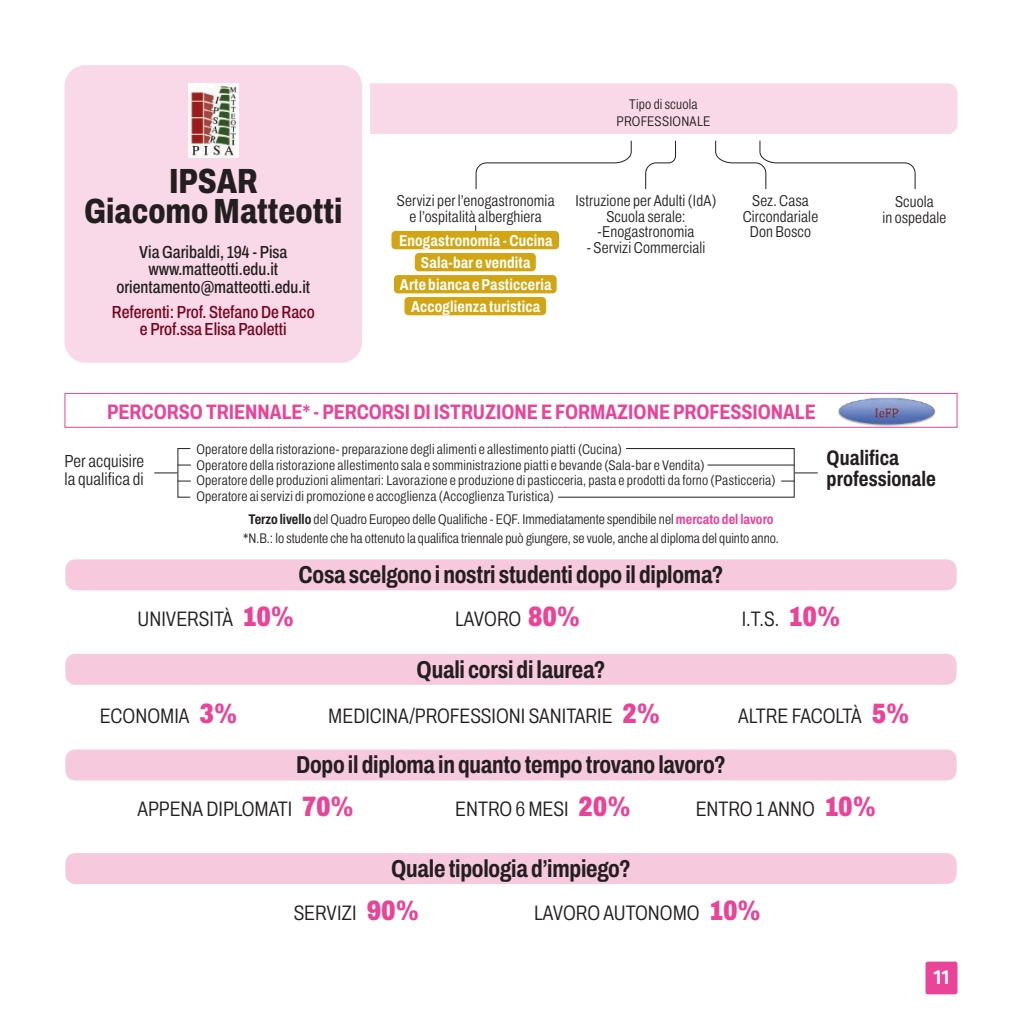
<style>
.page{position:relative;width:1022px;height:1022px;background:#fff}
.page>*{position:absolute;margin:0;border:0;box-sizing:border-box;transform-origin:0 0}
.t1{font:800 35px/29.8px "Archivo Condensed";color:#231f20;text-align:center}
.t2{font:700 24.5px "Archivo Condensed";letter-spacing:-.01em;color:#231f20}
.t3{font:300 21px "Archivo Condensed";color:#231f20}
.t4{font:700 21px "Archivo Condensed";color:#ea4498}
.t5{font:700 21px/21px "Archivo Condensed";color:#231f20}
.t6{font:500 21px "Klavika";color:#fff}
.t7{font:500 17.5px/17.5px "Archivo Condensed";color:#231f20;text-align:center}
.t8{font:500 17.5px/17.5px "Archivo Condensed";color:#79011d;text-align:center}
.t9{font:300 17.5px/17.5px "Archivo Condensed";letter-spacing:.005em;color:#231f20}
.t10{font:300 15.75px/15.8px "Archivo Condensed";letter-spacing:.01em;color:#231f20;text-align:center}
.t11{font:700 15.75px/22.2px "Archivo Condensed";letter-spacing:.015em;color:#fff;text-align:center}
.t12{font:300 14px/15.8px "Archivo Condensed";letter-spacing:.015em;color:#231f20;text-align:center}
.s1{font-weight:700}
.s2{font-weight:700;color:#ea4498}
.s3{font-weight:900;font-size:28px;color:#ea4498}
</style>
<div class="page">
<div style="left:925px;top:962px;width:32px;height:32px;background:#ea4498;border-radius:2px"></div>
<div style="left:370px;top:83px;width:587px;height:51px;background:#f9d9e7"></div>
<div style="left:64px;top:65px;width:298px;height:298px;background:#f9d9e7;border-radius:21px"></div>
<svg style="left:645px;top:140px;width:31px;height:50px"></svg>
<svg style="left:475px;top:140px;width:157px;height:49px"></svg>
<div style="left:391px;top:231px;width:168px;height:18px;background:#d1a513;border-radius:4px"></div>
<div style="left:404px;top:297px;width:142px;height:18px;background:#d1a513;border-radius:4px"></div>
<div style="left:415px;top:253px;width:121px;height:18px;background:#d1a513;border-radius:4px"></div>
<div style="left:394px;top:275px;width:163px;height:18px;background:#d1a513;border-radius:4px"></div>
<img style="left:188px;top:83px;width:50px;height:75px">
<svg style="left:715px;top:140px;width:201px;height:50px"></svg>
<svg style="left:178px;top:465px;width:13px;height:1px"></svg>
<svg style="left:154px;top:472px;width:23px;height:1px"></svg>
<svg style="left:177px;top:481px;width:14px;height:1px"></svg>
<svg style="left:64px;top:393px;width:894px;height:35px"></svg>
<img style="left:837px;top:396px;width:100px;height:31px">
<div style="left:65px;top:559px;width:892px;height:31px;background:#f7c9dd;border-radius:10px"></div>
<div style="left:65px;top:749px;width:892px;height:31px;background:#f7c9dd;border-radius:10px"></div>
<div style="left:65px;top:853px;width:892px;height:31px;background:#f7c9dd;border-radius:10px"></div>
<div style="left:65px;top:654px;width:892px;height:31px;background:#f7c9dd;border-radius:10px"></div>
<svg style="left:558px;top:448px;width:260px;height:50px"></svg>
<h1 class="t1" style="left:84px;top:166px;width:260px">IPSAR<br>Giacomo Matteotti</h1>
<p class="t7" style="left:116px;top:243px;width:195px">Via Garibaldi, 194 - Pisa www.matteotti.edu.it orientamento@matteotti.edu.it</p>
<p class="t8" style="left:112px;top:303px;width:204px">Referenti: Prof. Stefano De Raco e Prof.ssa Elisa Paoletti</p>
<p class="t12" style="left:617px;top:95px;width:95px;line-height:17.5px">Tipo di scuola<br>PROFESSIONALE</p>
<p class="t10" style="left:576px;top:193px;width:142px">Istruzione per Adulti (IdA)<br>Scuola serale: -Enogastronomia</p>
<p class="t10" style="left:587px;top:240px;width:120px">- Servizi Commerciali</p>
<p class="t10" style="left:397px;top:193px;width:159px">Servizi per l’enogastronomia e l’ospitalità alberghiera</p>
<p class="t10" style="left:743px;top:193px;width:77px">Sez. Casa<br>Circondariale<br>Don Bosco</p>
<p class="t11" style="left:399px;top:229px;width:155px">Enogastronomia - Cucina</p>
<p class="t11" style="left:400px;top:251px;width:153px">Sala-bar e vendita<br>Arte bianca e Pasticceria</p>
<p class="t11" style="left:411px;top:295px;width:130px">Accoglienza turistica</p>
<h3 class="t4" style="left:107px;top:396px;width:710px">PERCORSO TRIENNALE* - PERCORSI DI ISTRUZIONE E FORMAZIONE PROFESSIONALE</h3>
<p class="t10" style="left:882px;top:194px;width:65px">Scuola<br>in ospedale</p>
<p class="t12" style="left:196px;top:441px;width:581px;text-align:left">Operatore della ristorazione- preparazione degli alimenti e allestimento piatti (Cucina)<br>Operatore della ristorazione allestimento sala e somministrazione piatti e bevande (Sala-bar e Vendita)<br>Operatore delle produzioni alimentari: Lavorazione e produzione di pasticceria, pasta e prodotti da forno (Pasticceria)<br>Operatore ai servizi di promozione e accoglienza (Accoglienza Turistica)</p>
<p class="t12" style="left:243px;top:510px;width:537px;line-height:18.4px"><span class="s1">Terzo livello</span> del Quadro Europeo delle Qualifiche - EQF. Immediatamente spendibile nel <span class="s2">mercato del lavoro </span>*N.B.: lo studente che ha ottenuto la qualifica triennale può giungere, se vuole, anche al diploma del quinto anno.</p>
<p class="t9" style="left:64px;top:452px;width:81px">Per acquisire la qualifica di</p>
<h3 class="t5" style="left:827px;top:447px;width:111px">Qualifica professionale</h3>
<h2 class="t2" style="left:299px;top:556px;width:426px">Cosa scelgono i nostri studenti dopo il diploma?</h2>
<h3 class="t3" style="left:138px;top:603px;width:158px">UNIVERSITÀ <span class="s3">10%</span></h3>
<h3 class="t3" style="left:455px;top:603px;width:126px">LAVORO <span class="s3">80%</span></h3>
<h3 class="t3" style="left:742px;top:603px;width:100px">I.T.S. <span class="s3">10%</span></h3>
<h2 class="t2" style="left:417px;top:651px;width:190px">Quali corsi di laurea?</h2>
<h3 class="t3" style="left:100px;top:700px;width:139px">ECONOMIA <span class="s3">3%</span></h3>
<h3 class="t3" style="left:328px;top:700px;width:333px">MEDICINA/PROFESSIONI SANITARIE <span class="s3">2%</span></h3>
<h3 class="t3" style="left:738px;top:700px;width:173px">ALTRE FACOLTÀ <span class="s3">5%</span></h3>
<h2 class="t2" style="left:296px;top:746px;width:431px">Dopo il diploma in quanto tempo trovano lavoro?</h2>
<h3 class="t3" style="left:138px;top:793px;width:218px">APPENA DIPLOMATI <span class="s3">70%</span></h3>
<h3 class="t3" style="left:455px;top:793px;width:177px">ENTRO 6 MESI <span class="s3">20%</span></h3>
<h3 class="t3" style="left:696px;top:793px;width:182px">ENTRO 1 ANNO <span class="s3">10%</span></h3>
<h2 class="t2" style="left:391px;top:850px;width:241px">Quale tipologia d’impiego?</h2>
<h3 class="t3" style="left:294px;top:897px;width:127px">SERVIZI <span class="s3">90%</span></h3>
<h3 class="t3" style="left:534px;top:897px;width:228px">LAVORO AUTONOMO <span class="s3">10%</span></h3>
<h3 class="t6" style="left:933px;top:965px;width:18px">11</h3>
</div>
